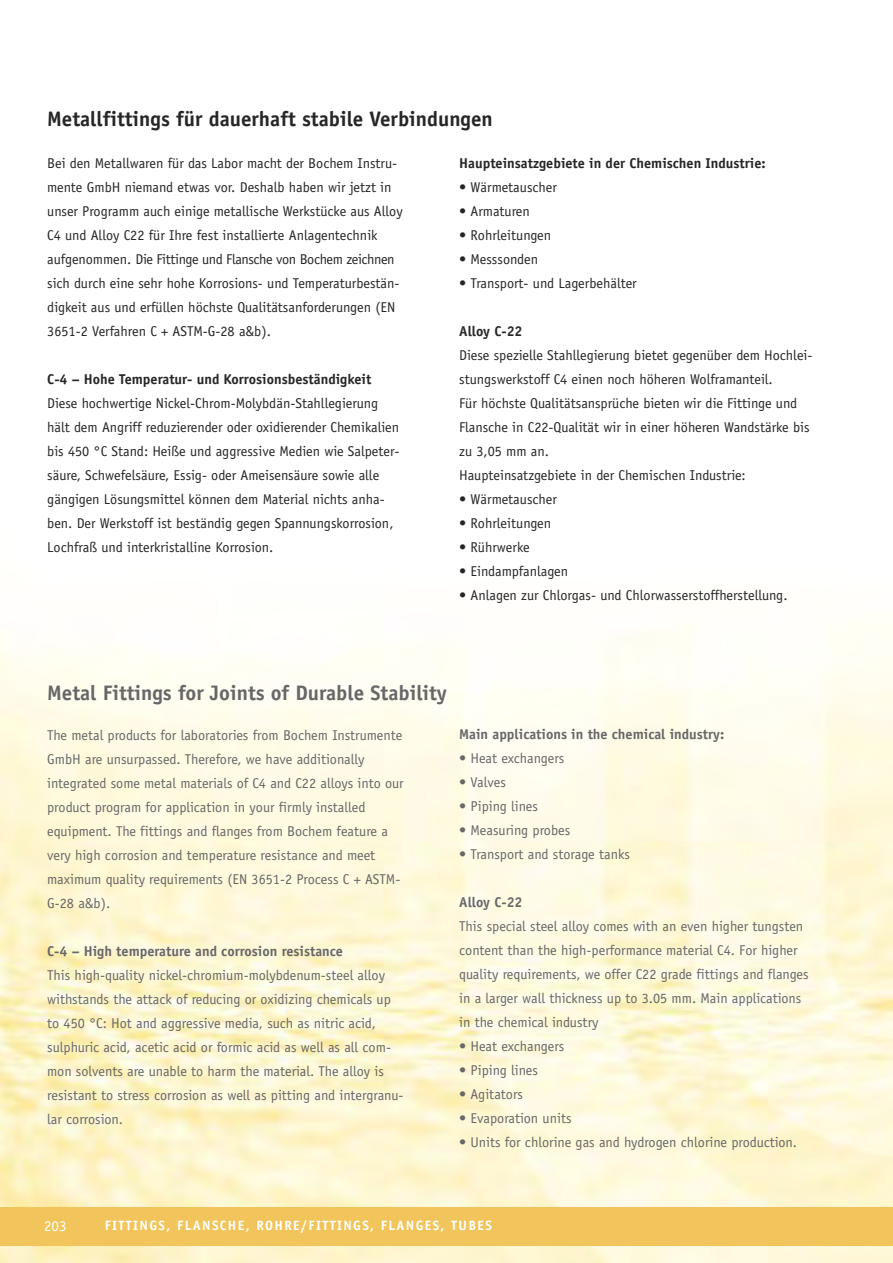
<style>
.page{position:relative;width:893px;height:1263px;background:#fff}
.page>*{position:absolute;margin:0;border:0;box-sizing:border-box;transform-origin:0 0}
.t1{font:700 21px "Officina Sans";color:#272627}
.t2{font:700 21px "Officina Sans";color:#686768}
.t3{font:15px "Officina Sans";color:#fff}
.t4{font:14.25px/24px "Officina Sans";color:#272627}
.t5{font:14.25px/24px "Officina Sans";color:#686768}
.t6{font:700 14.25px "Officina Sans";color:#272627}
.t7{font:700 14.25px "Officina Sans";color:#686768}
.t8{font:700 13.5px "Officina Sans";letter-spacing:.1em;color:#fff}
.s1{font-weight:700}
</style>
<div class="page">
<img style="left:0;top:625px;width:893px;height:638px">
<div style="left:0;top:1208px;width:893px;height:38px;background:#f1c55b"></div>
<h1 class="t1" style="left:47px;top:111px;width:447px">Metallfittings für dauerhaft stabile Verbindungen</h1>
<p class="t4" style="left:47px;top:153px;width:357px">Bei den Metallwaren für das Labor macht der Bochem Instru&shy;mente GmbH niemand etwas vor. Deshalb haben wir jetzt in unser Programm auch einige metallische Werkstücke aus Alloy C4 und Alloy C22 für Ihre fest installierte Anlagentechnik aufgenommen. Die Fittinge und Flansche von Bochem zeichnen sich durch eine sehr hohe Korrosions- und Temperaturbestän&shy;digkeit aus und erfüllen höchste Qualitätsanforderungen (EN 3651-2 Verfahren C + ASTM-G-28 a&amp;b).</p>
<p class="t6" style="left:47px;top:374px;width:326px">C-4 – Hohe Temperatur- und Korrosionsbeständigkeit</p>
<p class="t4" style="left:47px;top:393px;width:354px">Diese hochwertige Nickel-Chrom-Molybdän-Stahllegierung hält dem Angriff reduzierender oder oxidierender Chemikalien bis 450 °C Stand: Heiße und aggressive Medien wie Salpeter&shy;säure, Schwefelsäure, Essig- oder Ameisensäure sowie alle gängigen Lösungsmittel können dem Material nichts anha&shy;ben. Der Werkstoff ist beständig gegen Spannungskorrosion, Lochfraß und interkristalline Korrosion.</p>
<p class="t6" style="left:459px;top:158px;width:308px">Haupteinsatzgebiete in der Chemischen Industrie:</p>
<p class="t4" style="left:459px;top:177px;width:99px"><span class="s1">•</span> Wärmetauscher</p>
<p class="t4" style="left:459px;top:201px;width:72px"><span class="s1">•</span> Armaturen</p>
<p class="t4" style="left:459px;top:225px;width:94px"><span class="s1">•</span> Rohrleitungen</p>
<p class="t4" style="left:459px;top:249px;width:80px"><span class="s1">•</span> Messsonden</p>
<p class="t4" style="left:459px;top:273px;width:179px"><span class="s1">•</span> Transport- und Lagerbehälter</p>
<p class="t6" style="left:459px;top:326px;width:65px">Alloy C-22</p>
<p class="t4" style="left:459px;top:345px;width:355px">Diese spezielle Stahllegierung bietet gegenüber dem Hochlei&shy;stungswerkstoff C4 einen noch höheren Wolframanteil.<br>Für höchste Qualitätsansprüche bieten wir die Fittinge und Flansche in C22-Qualität wir in einer höheren Wandstärke bis zu 3,05 mm an.<br>Haupteinsatzgebiete in der Chemischen Industrie:</p>
<p class="t4" style="left:459px;top:489px;width:99px"><span class="s1">•</span> Wärmetauscher</p>
<p class="t4" style="left:459px;top:513px;width:94px"><span class="s1">•</span> Rohrleitungen</p>
<p class="t4" style="left:459px;top:537px;width:72px"><span class="s1">•</span> Rührwerke</p>
<p class="t4" style="left:459px;top:561px;width:110px"><span class="s1">•</span> Eindampfanlagen</p>
<p class="t4" style="left:459px;top:585px;width:330px"><span class="s1">•</span> Anlagen zur Chlorgas- und Chlorwasserstoffherstellung.</p>
<h1 class="t2" style="left:47px;top:684px;width:401px">Metal Fittings for Joints of Durable Stability</h1>
<p class="t5" style="left:47px;top:724px;width:358px">The metal products for laboratories from Bochem Instrumente GmbH are unsurpassed. Therefore, we have additionally integrated some metal materials of C4 and C22 alloys into our product program for application in your firmly installed equipment. The fittings and flanges from Bochem feature a very high corrosion and temperature resistance and meet maximum quality requirements (EN 3651-2 Process C + ASTM-G-28 a&amp;b).</p>
<p class="t7" style="left:47px;top:945px;width:297px">C-4 – High temperature and corrosion resistance</p>
<p class="t5" style="left:47px;top:964px;width:358px">This high-quality nickel-chromium-molybdenum-steel alloy withstands the attack of reducing or oxidizing chemicals up to 450 °C: Hot and aggressive media, such as nitric acid, sulphuric acid, acetic acid or formic acid as well as all com&shy;mon solvents are unable to harm the material. The alloy is resistant to stress corrosion as well as pitting and intergranu&shy;lar corrosion.</p>
<p class="t7" style="left:459px;top:729px;width:266px">Main applications in the chemical industry:</p>
<p class="t5" style="left:459px;top:748px;width:107px"><span class="s1">•</span> Heat exchangers</p>
<p class="t5" style="left:459px;top:772px;width:48px"><span class="s1">•</span> Valves</p>
<p class="t5" style="left:459px;top:796px;width:80px"><span class="s1">•</span> Piping lines</p>
<p class="t5" style="left:459px;top:820px;width:113px"><span class="s1">•</span> Measuring probes</p>
<p class="t5" style="left:459px;top:844px;width:172px"><span class="s1">•</span> Transport and storage tanks</p>
<p class="t7" style="left:459px;top:897px;width:65px">Alloy C-22</p>
<p class="t5" style="left:459px;top:916px;width:351px">This special steel alloy comes with an even higher tungsten content than the high-performance material C4. For higher quality requirements, we offer C22 grade fittings and flanges in a larger wall thickness up to 3.05 mm. Main applications in the chemical industry</p>
<p class="t5" style="left:459px;top:1036px;width:107px"><span class="s1">•</span> Heat exchangers</p>
<p class="t5" style="left:459px;top:1060px;width:80px"><span class="s1">•</span> Piping lines</p>
<p class="t5" style="left:459px;top:1084px;width:65px"><span class="s1">•</span> Agitators</p>
<p class="t5" style="left:459px;top:1108px;width:114px"><span class="s1">•</span> Evaporation units</p>
<p class="t5" style="left:459px;top:1132px;width:339px"><span class="s1">•</span> Units for chlorine gas and hydrogen chlorine production.</p>
<p class="t3" style="left:44px;top:1220px;width:24px">203</p>
<p class="t8" style="left:105px;top:1220px;width:389px">FITTINGS, FLANSCHE, ROHRE/FITTINGS, FLANGES, TUBES</p>
</div>
